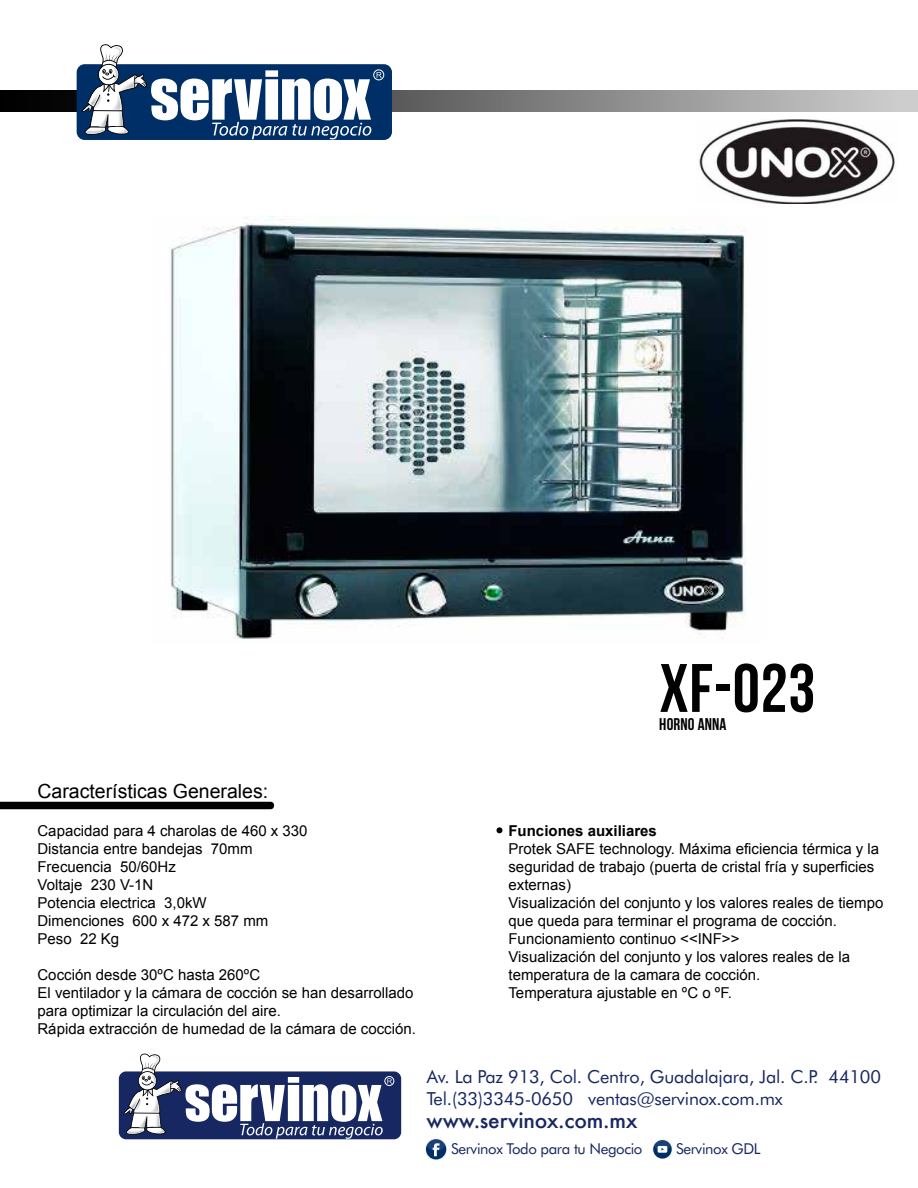
<style>
.page{position:relative;width:918px;height:1188px;background:#fff}
.page>*{position:absolute;margin:0;border:0;box-sizing:border-box;transform-origin:0 0}
.t1{font:68.4px "Bebas Neue";color:#010101}
.t2{font:500 21px "Futura";letter-spacing:-.01em;color:#172761}
.t3{font:19.5px "Arial";color:#000}
.t4{font:18px/22.5px "Futura BT";letter-spacing:-.01em;color:#172761}
.t5{font:16.95px "Bebas Neue";letter-spacing:.01em;color:#010101}
.t6{font:15px/18px "Arial";color:#000}
.t7{font:15px "Futura BT";letter-spacing:-.025em;color:#172761}
.t8{font:700 15px "Arial";color:#000}
</style>
<div class="page">
<div style="left:0;top:90px;width:21px;height:21px;background:#000"></div>
<div style="left:18px;top:90px;width:21px;height:21px;background:#020202"></div>
<div style="left:35px;top:90px;width:21px;height:21px;background:#030303"></div>
<div style="left:53px;top:90px;width:21px;height:21px;background:#050505"></div>
<div style="left:391px;top:90px;width:21px;height:21px;background:#585858"></div>
<div style="left:404px;top:90px;width:22px;height:21px;background:#5c5c5c"></div>
<div style="left:422px;top:90px;width:21px;height:21px;background:#606060"></div>
<div style="left:440px;top:90px;width:21px;height:21px;background:#646464"></div>
<div style="left:457px;top:90px;width:21px;height:21px;background:#686868"></div>
<div style="left:475px;top:90px;width:21px;height:21px;background:#6c6c6c"></div>
<div style="left:492px;top:90px;width:22px;height:21px;background:#707070"></div>
<div style="left:506px;top:90px;width:21px;height:21px;background:#747474"></div>
<div style="left:523px;top:90px;width:21px;height:21px;background:#787878"></div>
<div style="left:541px;top:90px;width:21px;height:21px;background:#7c7c7c"></div>
<div style="left:558px;top:90px;width:22px;height:21px;background:#808080"></div>
<div style="left:576px;top:90px;width:21px;height:21px;background:#848484"></div>
<div style="left:593px;top:90px;width:22px;height:21px;background:#888"></div>
<div style="left:611px;top:90px;width:21px;height:21px;background:#8c8c8c"></div>
<div style="left:629px;top:90px;width:21px;height:21px;background:#909090"></div>
<div style="left:646px;top:90px;width:21px;height:21px;background:#949494"></div>
<div style="left:664px;top:90px;width:21px;height:21px;background:#989898"></div>
<div style="left:677px;top:90px;width:21px;height:21px;background:#9c9c9c"></div>
<div style="left:695px;top:90px;width:21px;height:21px;background:#9f9f9f"></div>
<div style="left:712px;top:90px;width:21px;height:21px;background:#a3a3a3"></div>
<div style="left:725px;top:90px;width:22px;height:21px;background:#a7a7a7"></div>
<div style="left:743px;top:90px;width:21px;height:21px;background:#ababab"></div>
<div style="left:760px;top:90px;width:22px;height:21px;background:#aeaeae"></div>
<div style="left:778px;top:90px;width:21px;height:21px;background:#b3b3b3"></div>
<div style="left:796px;top:90px;width:21px;height:21px;background:#b7b7b7"></div>
<div style="left:813px;top:90px;width:21px;height:21px;background:#bababa"></div>
<div style="left:831px;top:90px;width:21px;height:21px;background:#bebebe"></div>
<div style="left:848px;top:90px;width:22px;height:21px;background:#c2c2c2"></div>
<div style="left:866px;top:90px;width:21px;height:21px;background:#c6c6c6"></div>
<div style="left:884px;top:90px;width:21px;height:21px;background:#cacaca"></div>
<div style="left:897px;top:90px;width:21px;height:21px;background:#cdcdcd"></div>
<div style="left:0;top:802px;width:275px;height:7px;background:#000"></div>
<svg style="left:496px;top:827px;width:6px;height:6px"></svg>
<img style="left:171px;top:217px;width:576px;height:422px">
<div style="left:119px;top:1071px;width:282px;height:68px;background:#172761;border-radius:7px"></div>
<img style="left:118px;top:1093px;width:1px;height:22px">
<img style="left:118px;top:1115px;width:5px;height:24px">
<img style="left:124px;top:1139px;width:14px;height:1px">
<svg style="left:123px;top:1053px;width:269px;height:86px"></svg>
<div style="left:385px;top:1076px;width:9px;height:10px;border:1px solid #fff;border-radius:50%"></div>
<svg style="left:425px;top:1138px;width:22px;height:22px"></svg>
<svg style="left:426px;top:1139px;width:20px;height:20px"></svg>
<div style="left:652px;top:1139px;width:20px;height:20px;background:#f5f5f5;border-radius:50%"></div>
<svg style="left:653px;top:1140px;width:19px;height:19px"></svg>
<div style="left:77px;top:64px;width:315px;height:76px;background:#002f68;border-radius:8px"></div>
<img style="left:76px;top:77px;width:1px;height:12px">
<img style="left:72px;top:89px;width:10px;height:24px">
<img style="left:76px;top:113px;width:6px;height:27px">
<svg style="left:82px;top:44px;width:289px;height:95px"></svg>
<svg style="left:377px;top:72px;width:5px;height:6px"></svg>
<div style="left:373px;top:69px;width:11px;height:11px;border:1px solid #fff;border-radius:50%"></div>
<img style="left:699px;top:120px;width:196px;height:84px">
<h1 class="t1" style="left:659px;top:651px;width:158px">XF-023</h1>
<p class="t5" style="left:659px;top:715px;width:69px">HORNO ANNA</p>
<h3 class="t3" style="left:38px;top:778px;width:232px">Características Generales:</h3>
<p class="t6" style="left:38px;top:822px;width:272px">Capacidad para 4 charolas de 460 x 330<br>Distancia entre bandejas 70mm<br>Frecuencia 50/60Hz<br>Voltaje 230 V-1N<br>Potencia electrica 3,0kW<br>Dimenciones 600 x 472 x 587 mm<br>Peso 22 Kg</p>
<p class="t6" style="left:38px;top:966px;width:380px">Cocción desde 30ºC hasta 260ºC<br>El ventilador y la cámara de cocción se han desarrollado para optimizar la circulación del aire.<br>Rápida extracción de humedad de la cámara de cocción.</p>
<p class="t8" style="left:508px;top:821px;width:150px">Funciones auxiliares</p>
<p class="t6" style="left:508px;top:840px;width:376px">Protek SAFE technology. Máxima eficiencia térmica y la seguridad de trabajo (puerta de cristal fría y superficies externas)<br>Visualización del conjunto y los valores reales de tiempo que queda para terminar el programa de cocción.<br>Funcionamiento continuo &lt;&lt;INF&gt;&gt;<br>Visualización del conjunto y los valores reales de la temperatura de la camara de cocción.<br>Temperatura ajustable en ºC o ºF.</p>
<p class="t4" style="left:427px;top:1065px;width:456px">Av. La Paz 913, Col. Centro, Guadalajara, Jal. C.P. 44100<br>Tel.(33)3345-0650 ventas@servinox.com.mx</p>
<p class="t7" style="left:451px;top:1140px;width:193px">Servinox Todo para tu Negocio</p>
<p class="t7" style="left:676px;top:1140px;width:86px">Servinox GDL</p>
<h2 class="t2" style="left:427px;top:1106px;width:212px">www.servinox.com.mx</h2>
</div>
